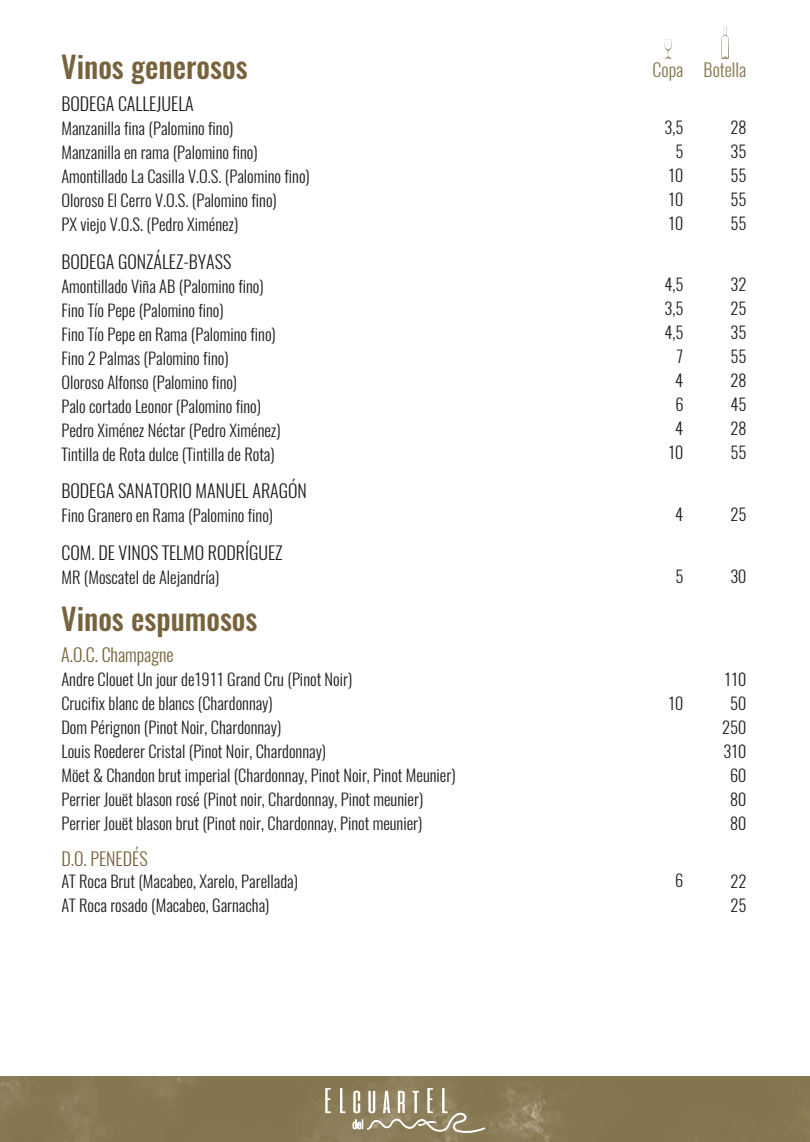
<style>
.page{position:relative;width:810px;height:1142px;background:#fff}
.page>*{position:absolute;margin:0;border:0;box-sizing:border-box;transform-origin:0 0}
.t1{font:500 30px "Oswald";color:#77623c}
.t2{font:300 18px "Oswald";color:#1d1d1b}
.t3{font:300 18px "Oswald";color:#77623c}
.t4{font:300 18px "Oswald";color:#85754e}
.t5{font:300 16.5px/24px "Oswald";color:#1d1d1b}
</style>
<div class="page">
<svg style="left:664px;top:40px;width:8px;height:19px"></svg>
<svg style="left:721px;top:26px;width:8px;height:33px"></svg>
<img style="left:0;top:1076px;width:810px;height:66px">
<svg style="left:325px;top:1088px;width:6px;height:25px"></svg>
<svg style="left:340px;top:1087px;width:6px;height:26px"></svg>
<svg style="left:353px;top:1087px;width:133px;height:46px;background:#a09577"></svg>
<h1 class="t1" style="left:61px;top:46px;width:188px">Vinos generosos</h1>
<p class="t2" style="left:61px;top:92px;width:134px">BODEGA CALLEJUELA</p>
<p class="t5" style="left:61px;top:116px;width:250px">Manzanilla fina (Palomino fino)<br>Manzanilla en rama (Palomino fino)<br>Amontillado La Casilla V.O.S. (Palomino fino)<br>Oloroso El Cerro V.O.S. (Palomino fino)<br>PX viejo V.O.S. (Pedro Ximénez)</p>
<p class="t2" style="left:61px;top:249px;width:172px">BODEGA GONZÁLEZ-BYASS</p>
<p class="t5" style="left:61px;top:274px;width:221px">Amontillado Viña AB (Palomino fino)<br>Fino Tío Pepe (Palomino fino)<br>Fino Tío Pepe en Rama (Palomino fino)<br>Fino 2 Palmas (Palomino fino)<br>Oloroso Alfonso (Palomino fino)<br>Palo cortado Leonor (Palomino fino)<br>Pedro Ximénez Néctar (Pedro Ximénez)<br>Tintilla de Rota dulce (Tintilla de Rota)</p>
<p class="t2" style="left:61px;top:479px;width:247px">BODEGA SANATORIO MANUEL ARAGÓN</p>
<p class="t5" style="left:61px;top:503px;width:213px">Fino Granero en Rama (Palomino fino)</p>
<p class="t2" style="left:61px;top:540px;width:223px">COM. DE VINOS TELMO RODRÍGUEZ</p>
<p class="t5" style="left:61px;top:565px;width:160px">MR (Moscatel de Alejandría)</p>
<h1 class="t1" style="left:61px;top:598px;width:198px">Vinos espumosos</h1>
<p class="t3" style="left:61px;top:643px;width:114px">A.O.C. Champagne</p>
<p class="t5" style="left:61px;top:667px;width:396px">Andre Clouet Un jour de1911 Grand Cru (Pinot Noir)<br>Crucifix blanc de blancs (Chardonnay)<br>Dom Pérignon (Pinot Noir, Chardonnay)<br>Louis Roederer Cristal (Pinot Noir, Chardonnay)<br>Möet &amp; Chandon brut imperial (Chardonnay, Pinot Noir, Pinot Meunier)<br>Perrier Jouët blason rosé (Pinot noir, Chardonnay, Pinot meunier)<br>Perrier Jouët blason brut (Pinot noir, Chardonnay, Pinot meunier)</p>
<p class="t3" style="left:61px;top:846px;width:88px">D.O. PENEDÉS</p>
<p class="t5" style="left:61px;top:869px;width:238px">AT Roca Brut (Macabeo, Xarelo, Parellada)<br>AT Roca rosado (Macabeo, Garnacha)</p>
<p class="t4" style="left:653px;top:58px;width:95px">Copa Botella</p>
<p class="t5" style="left:665px;top:115px;width:20px;text-align:right">3,5<br>5<br>10<br>10<br>10</p>
<p class="t5" style="left:730px;top:115px;width:18px;text-align:justify">28<br>35<br>55<br>55<br>55</p>
<p class="t5" style="left:664px;top:273px;width:21px;text-align:right">4,5<br>3,5<br>4,5<br>7<br>4<br>6<br>4<br>10</p>
<p class="t5" style="left:730px;top:273px;width:18px;text-align:justify">32<br>25<br>35<br>55<br>28<br>45<br>28<br>55</p>
<p class="t5" style="left:675px;top:502px;width:10px">4</p>
<p class="t5" style="left:730px;top:502px;width:17px">25</p>
<p class="t5" style="left:675px;top:564px;width:9px">5</p>
<p class="t5" style="left:730px;top:564px;width:18px">30</p>
<p class="t5" style="left:668px;top:691px;width:17px">10</p>
<p class="t5" style="left:722px;top:667px;width:26px;text-align:center">110<br>50<br>250<br>310<br>60<br>80<br>80</p>
<p class="t5" style="left:675px;top:868px;width:10px">6</p>
<p class="t5" style="left:730px;top:869px;width:18px">22<br>25</p>
</div>
